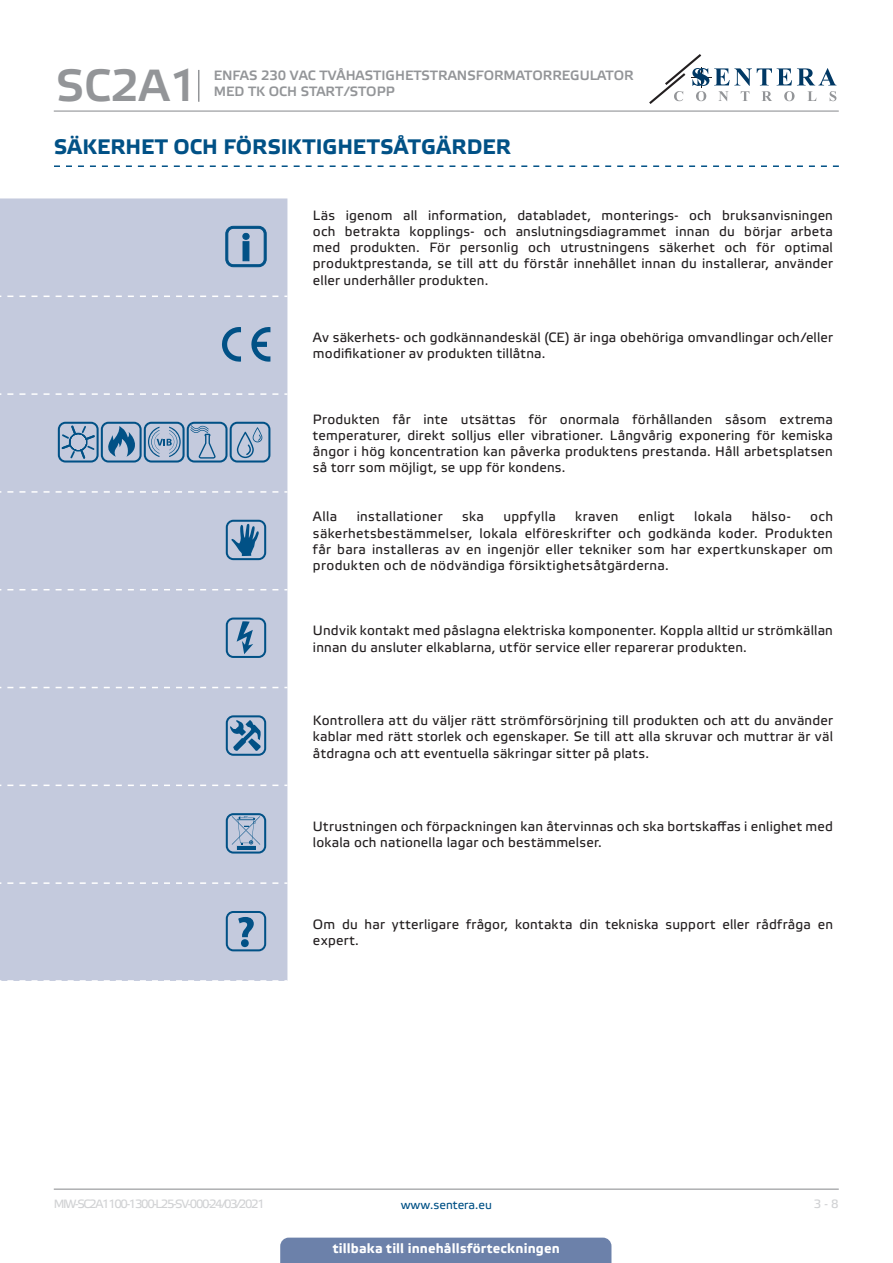
<style>
.page{position:relative;width:893px;height:1263px;background:#fff}
.page>*{position:absolute;margin:0;border:0;box-sizing:border-box;transform-origin:0 0}
.t1{font:45px "Etelka Medium Pro";color:#939598}
.t2{font:700 21px "Etelka Text Pro";letter-spacing:.005em;color:#015186}
.table_text{font:13.5px/16.2px "Etelka Text Pro";letter-spacing:.015em;color:#231f20;text-align:justify}
.t3{font:13.5px/16.2px "Etelka Medium Pro";color:#939598}
.t4{font:700 13.5px "Etelka Text Pro";letter-spacing:.01em;color:#fff}
.t5{font:12px "Etelka Text Pro";letter-spacing:-.11em;color:#d1d2d4}
.t6{font:12px "Etelka Text Pro";color:#015186}
</style>
<div class="page">
<hr style="left:54px;top:111px;width:785px;height:1px;background:#939598">
<hr style="left:54px;top:1188px;width:785px;height:2px;background:#939598">
<svg style="left:649px;top:54px;width:187px;height:50px"></svg>
<div style="left:280px;top:1237px;width:331px;height:26px;background:#6c81aa"></div>
<hr style="left:198px;top:70px;width:1px;height:32px;background:#939598">
<svg style="left:54px;top:165px;width:785px;height:2px"></svg>
<div style="left:0;top:198px;width:287px;height:783px;background:#c4cadd"></div>
<svg style="left:7px;top:296px;width:280px;height:1px"></svg>
<svg style="left:7px;top:393px;width:280px;height:2px"></svg>
<svg style="left:7px;top:491px;width:280px;height:2px"></svg>
<svg style="left:7px;top:589px;width:280px;height:1px"></svg>
<svg style="left:7px;top:687px;width:280px;height:1px"></svg>
<svg style="left:7px;top:784px;width:280px;height:2px"></svg>
<svg style="left:7px;top:882px;width:280px;height:2px"></svg>
<svg style="left:7px;top:980px;width:280px;height:1px"></svg>
<svg style="left:226px;top:226px;width:40px;height:41px;background:#82a1bf"></svg>
<svg style="left:221px;top:327px;width:20px;height:35px"></svg>
<svg style="left:251px;top:326px;width:19px;height:36px"></svg>
<svg style="left:58px;top:422px;width:212px;height:40px;background:#8ca7c4"></svg>
<svg style="left:226px;top:520px;width:40px;height:40px;background:#7196b8"></svg>
<svg style="left:226px;top:617px;width:40px;height:41px;background:#87a4c2"></svg>
<svg style="left:226px;top:715px;width:40px;height:41px;background:#7197b8"></svg>
<svg style="left:226px;top:813px;width:40px;height:40px;background:#8da7c4"></svg>
<svg style="left:226px;top:911px;width:40px;height:40px;background:#89a5c2"></svg>
<h1 class="t1" style="left:56px;top:61px;width:143px">SC2A1</h1>
<p class="t3" style="left:214px;top:68px;width:421px">ENFAS 230 VAC TVÅHASTIGHETSTRANSFORMATORREGULATOR<br>MED TK OCH START/STOPP</p>
<p class="t2" style="left:54px;top:135px;width:458px">SÄKERHET OCH FÖRSIKTIGHETSÅTGÄRDER</p>
<p class="table_text" style="left:313px;top:208px;width:521px">Läs igenom all information, databladet, monterings- och bruksanvisningen och betrakta kopplings- och anslutningsdiagrammet innan du börjar arbeta med produkten. För personlig och utrustningens säkerhet och för optimal produktprestanda, se till att du förstår innehållet innan du installerar, använder eller underhåller produkten.</p>
<p class="table_text" style="left:313px;top:330px;width:521px">Av säkerhets- och godkännandeskäl (CE) är inga obehöriga omvandlingar och/eller modifikationer av produkten tillåtna.</p>
<p class="table_text" style="left:313px;top:412px;width:521px">Produkten får inte utsättas för onormala förhållanden såsom extrema temperaturer, direkt solljus eller vibrationer. Långvårig exponering för kemiska ångor i hög koncentration kan påverka produktens prestanda. Håll arbetsplatsen så torr som möjligt, se upp för kondens.</p>
<p class="table_text" style="left:313px;top:509px;width:26px">Alla</p>
<p class="table_text" style="left:357px;top:509px;width:87px">installationer</p>
<p class="table_text" style="left:462px;top:509px;width:23px">ska</p>
<p class="table_text" style="left:503px;top:509px;width:54px">uppfylla</p>
<p class="table_text" style="left:575px;top:509px;width:45px">kraven</p>
<p class="table_text" style="left:638px;top:509px;width:38px">enligt</p>
<p class="table_text" style="left:694px;top:509px;width:40px">lokala</p>
<p class="table_text" style="left:752px;top:509px;width:40px">hälso-</p>
<p class="table_text" style="left:313px;top:509px;width:521px;text-indent:497px">och säkerhetsbestämmelser, lokala elföreskrifter och godkända koder. Produkten får bara installeras av en ingenjör eller tekniker som har expertkunskaper om produkten och de nödvändiga försiktighetsåtgärderna.</p>
<p class="table_text" style="left:313px;top:623px;width:521px">Undvik kontakt med påslagna elektriska komponenter. Koppla alltid ur strömkällan innan du ansluter elkablarna, utför service eller reparerar produkten.</p>
<p class="table_text" style="left:313px;top:713px;width:521px">Kontrollera att du väljer rätt strömförsörjning till produkten och att du använder kablar med rätt storlek och egenskaper. Se till att alla skruvar och muttrar är väl åtdragna och att eventuella säkringar sitter på plats.</p>
<p class="table_text" style="left:313px;top:819px;width:521px">Utrustningen och förpackningen kan återvinnas och ska bortskaffas i enlighet med lokala och nationella lagar och bestämmelser.</p>
<p class="table_text" style="left:313px;top:917px;width:522px">Om du har ytterligare frågor, kontakta din tekniska support eller rådfråga en expert.</p>
<p class="t5" style="left:54px;top:1197px;width:213px">MIW-SC2A1100-1300-L25-SV-000 -24 / 03 / 2021</p>
<p class="t6" style="left:401px;top:1198px;width:93px">www.sentera.eu</p>
<p class="t5" style="left:814px;top:1197px;width:27px">3 - 8</p>
<p class="t4" style="left:333px;top:1240px;width:229px">tillbaka till innehållsförteckningen</p>
</div>
